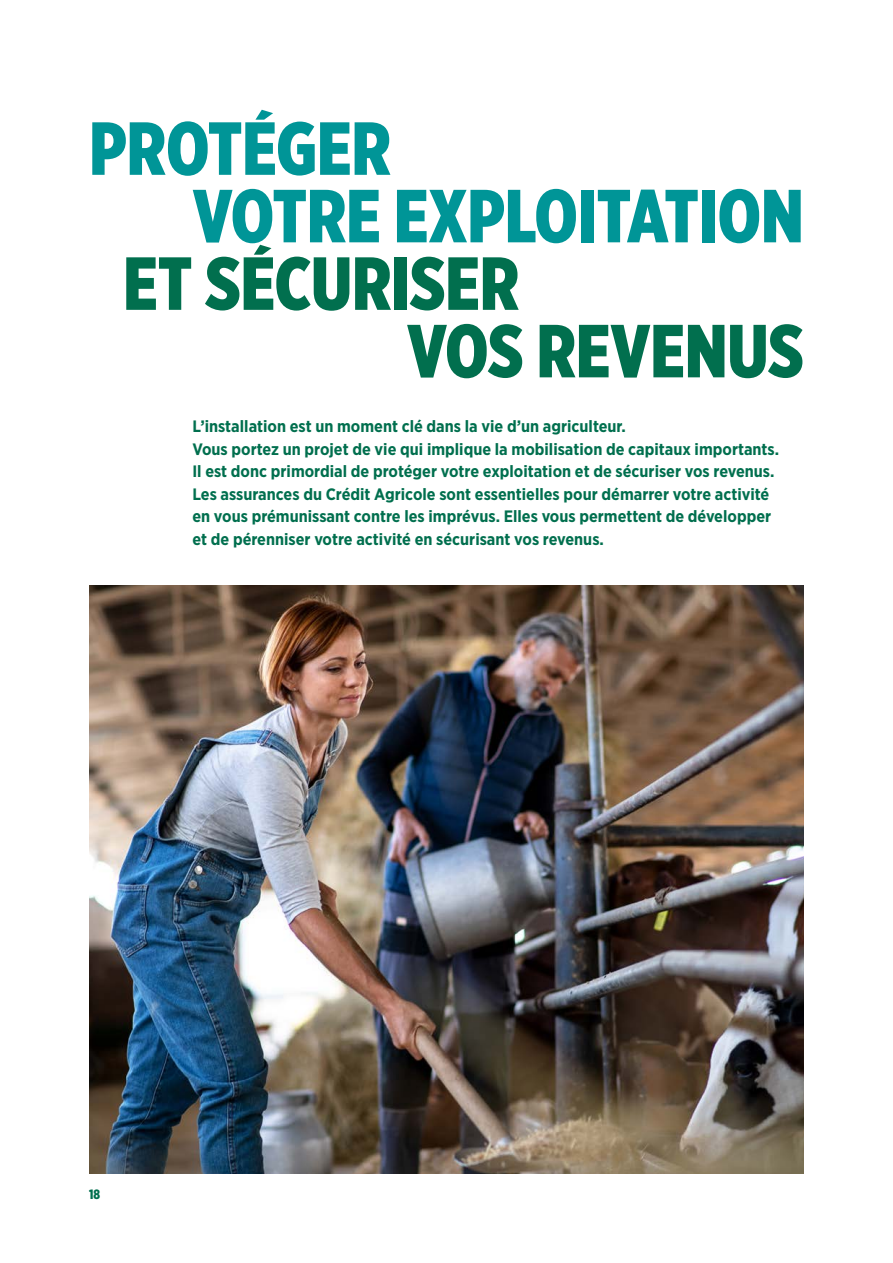
<style>
.page{position:relative;width:893px;height:1263px;background:#fff}
.page>*{position:absolute;margin:0;border:0;box-sizing:border-box;transform-origin:0 0}
.t1{font:900 75px "Gotham X Narrow";color:#009597}
.t2{font:900 75px "Gotham X Narrow";color:#016f4e}
.t3{font:700 16.5px/22.5px "Gotham Narrow";color:#016f4e}
.t4{font:900 13.5px "Gotham X Narrow";color:#016f4e}
</style>
<div class="page">
<img style="left:89px;top:585px;width:715px;height:589px">
<p class="t1" style="left:89px;top:101px;width:303px">PROTÉGER</p>
<p class="t1" style="left:193px;top:169px;width:612px">VOTRE EXPLOITATION</p>
<p class="t2" style="left:123px;top:236px;width:397px">ET SÉCURISER</p>
<p class="t2" style="left:407px;top:304px;width:398px">VOS REVENUS</p>
<p class="t3" style="left:192px;top:415px;width:588px">L’installation est un moment clé dans la vie d’un agriculteur.<br>Vous portez un projet de vie qui implique la mobilisation de capitaux importants.<br>Il est donc primordial de protéger votre exploitation et de sécuriser vos revenus.<br>Les assurances du Crédit Agricole sont essentielles pour démarrer votre activité en vous prémunissant contre les imprévus. Elles vous permettent de développer et de pérenniser votre activité en sécurisant vos revenus.</p>
<p class="t4" style="left:89px;top:1186px;width:12px">18</p>
</div>
